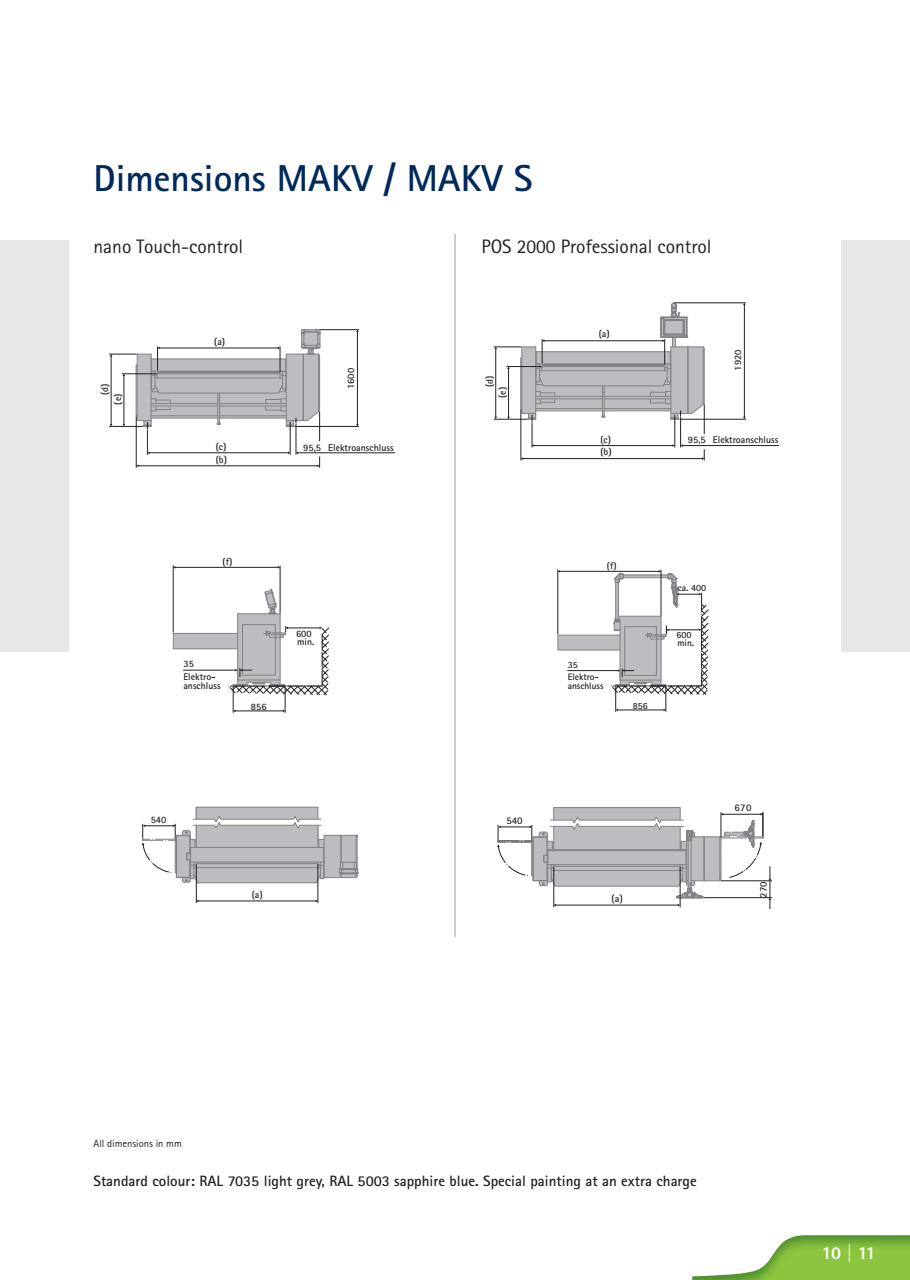
<style>
.page{position:relative;width:910px;height:1280px;background:#fff}
.page>*{position:absolute;margin:0;border:0;box-sizing:border-box;transform-origin:0 0}
.t1{font:700 37.5px "Agfa Rotis Sans Serif";color:#00295c}
.t2{font:19.5px "Agfa Rotis Sans Serif";color:#231f20}
.t3{font:800 18px "Agfa Rotis Sans Serif";color:#fff}
.t4{font:700 15px "Agfa Rotis Sans Serif";color:#231f20}
.t5{font:10.5px "Agfa Rotis Sans Serif";color:#231f20}
.t6{font:700 10.2px "Agfa Rotis Sans Serif";color:#231f20}
.t7{font:700 9.75px/12.9px "Agfa Rotis Sans Serif";color:#231f20}
.t8{font:700 9.45px/12.6px "Agfa Rotis Sans Serif";color:#231f20}
</style>
<div class="page">
<div style="left:842px;top:240px;width:68px;height:411px;background:#e6e7e9"></div>
<hr style="left:320px;top:329px;width:39px;height:1px;background:#231f20">
<hr style="left:295px;top:426px;width:64px;height:1px;background:#231f20">
<hr style="left:357px;top:332px;width:1px;height:92px;background:#231f20">
<hr style="left:298px;top:452px;width:97px;height:1px;background:#231f20">
<svg style="left:109px;top:329px;width:212px;height:138px"></svg>
<hr style="left:454px;top:234px;width:2px;height:703px;background:#bcbdc0">
<hr style="left:173px;top:566px;width:1px;height:66px;background:#231f20">
<hr style="left:175px;top:567px;width:103px;height:1px;background:#231f20">
<svg style="left:173px;top:589px;width:156px;height:123px"></svg>
<hr style="left:280px;top:566px;width:1px;height:47px;background:#231f20">
<hr style="left:198px;top:901px;width:118px;height:1px;background:#231f20">
<svg style="left:142px;top:807px;width:217px;height:76px"></svg>
<hr style="left:196px;top:865px;width:1px;height:38px;background:#231f20">
<hr style="left:318px;top:865px;width:1px;height:38px;background:#231f20">
<hr style="left:675px;top:303px;width:71px;height:1px;background:#231f20">
<hr style="left:680px;top:419px;width:66px;height:1px;background:#231f20">
<hr style="left:744px;top:305px;width:1px;height:112px;background:#231f20">
<hr style="left:682px;top:445px;width:97px;height:1px;background:#231f20">
<svg style="left:494px;top:302px;width:211px;height:158px"></svg>
<hr style="left:557px;top:570px;width:1px;height:64px;background:#231f20">
<svg style="left:558px;top:570px;width:150px;height:141px"></svg>
<hr style="left:661px;top:570px;width:1px;height:45px;background:#231f20">
<hr style="left:704px;top:897px;width:68px;height:1px;background:#231f20">
<hr style="left:721px;top:880px;width:51px;height:1px;background:#231f20">
<svg style="left:497px;top:807px;width:274px;height:101px"></svg>
<div style="left:0;top:240px;width:68px;height:411px;background:#e6e7e9"></div>
<img style="left:692px;top:1235px;width:218px;height:45px">
<img style="left:806px;top:1244px;width:35px;height:18px">
<h1 class="t1" style="left:94px;top:155px;width:440px">Dimensions MAKV / MAKV S</h1>
<h2 class="t2" style="left:94px;top:235px;width:151px">nano Touch-control</h2>
<h2 class="t2" style="left:481px;top:235px;width:232px">POS 2000 Professional control</h2>
<p class="t7" style="left:98px;top:395px;width:13px;rotate:-90deg">(d)</p>
<p class="t7" style="left:111px;top:405px;width:12px;rotate:-90deg">(e)</p>
<p class="t7" style="left:214px;top:335px;width:13px">(a)</p>
<p class="t7" style="left:216px;top:440px;width:13px">(c) (b)</p>
<p class="t7" style="left:344px;top:389px;width:23px;rotate:-90deg">1600</p>
<p class="t7" style="left:303px;top:441px;width:20px">95,5</p>
<p class="t7" style="left:328px;top:441px;width:67px">Elektroanschluss</p>
<p class="t7" style="left:223px;top:555px;width:11px">(f)</p>
<p class="t7" style="left:183px;top:657px;width:34px">35<br>Elektro-</p>
<p class="t7" style="left:183px;top:679px;width:39px">anschluss</p>
<p class="t7" style="left:251px;top:700px;width:17px">856</p>
<p class="t7" style="left:296px;top:629px;width:20px;line-height:8.1px">600 min.</p>
<p class="t7" style="left:151px;top:813px;width:17px">540</p>
<p class="t7" style="left:252px;top:888px;width:13px">(a)</p>
<p class="t7" style="left:483px;top:387px;width:13px;rotate:-90deg">(d)</p>
<p class="t7" style="left:496px;top:398px;width:12px;rotate:-90deg">(e)</p>
<p class="t6" style="left:506px;top:814px;width:18px">540</p>
<p class="t7" style="left:599px;top:327px;width:13px">(a)</p>
<p class="t7" style="left:600px;top:433px;width:13px">(c) (b)</p>
<p class="t7" style="left:731px;top:371px;width:23px;rotate:-90deg">1920</p>
<p class="t7" style="left:688px;top:433px;width:20px">95,5</p>
<p class="t7" style="left:713px;top:433px;width:67px">Elektroanschluss</p>
<p class="t8" style="left:607px;top:559px;width:11px">(f)</p>
<p class="t8" style="left:568px;top:658px;width:33px">35<br>Elektro-</p>
<p class="t8" style="left:568px;top:679px;width:37px">anschluss</p>
<p class="t8" style="left:633px;top:699px;width:17px">856</p>
<p class="t8" style="left:678px;top:582px;width:30px">ca. 400</p>
<p class="t8" style="left:676px;top:631px;width:19px;line-height:7.8px">600 min.</p>
<p class="t6" style="left:611px;top:892px;width:13px">(a)</p>
<p class="t6" style="left:734px;top:801px;width:19px">670</p>
<p class="t6" style="left:757px;top:897px;width:18px;rotate:-90deg">270</p>
<p class="t5" style="left:94px;top:1137px;width:90px">All dimensions in mm</p>
<h3 class="t4" style="left:94px;top:1171px;width:605px">Standard colour: RAL 7035 light grey, RAL 5003 sapphire blue. Special painting at an extra charge</h3>
<h3 class="t3" style="left:805px;top:1242px;width:72px">6 | 710 | 11</h3>
</div>
